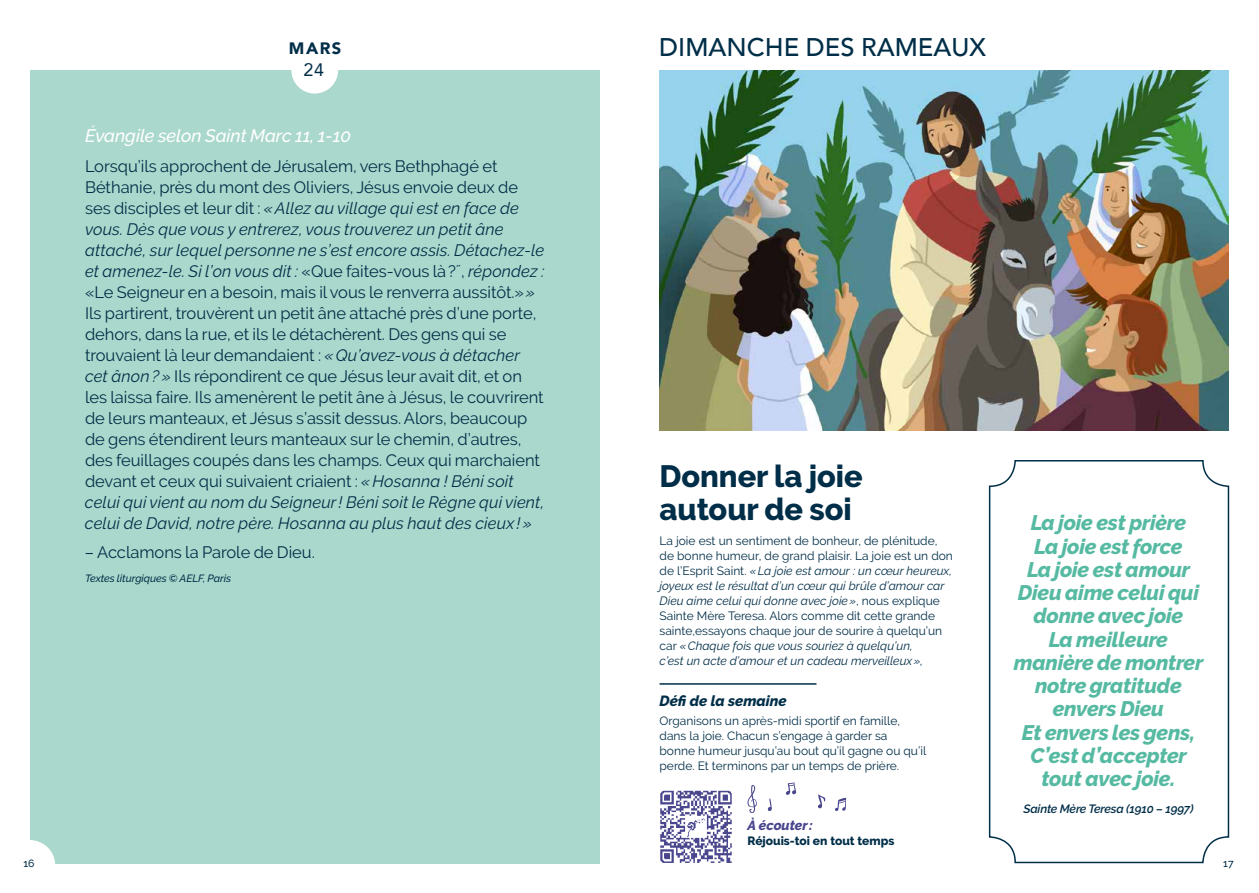
<style>
.page{position:relative;width:1259px;height:893px;background:#fff}
.page>*{position:absolute;margin:0;border:0;box-sizing:border-box;transform-origin:0 0}
.t1{font:800 30.75px/33px "Raleway";color:#002e48}
.t2{font:500 25.5px "Avenir";color:#002e48}
.t3{font:italic 800 21px/23.2px "Raleway";letter-spacing:-.01em;color:#56baa2;text-align:center}
.t4{font:italic 500 18px "Raleway";letter-spacing:-.005em;color:#fff}
.t5{font:18px "Avenir";color:#002e48}
.t6{font:16.5px/21px "Raleway";color:#002e48}
.t7{font:900 16.5px "Avenir";color:#002e48}
.t8{font:italic 800 14.7px "Raleway";color:#002e48}
.t9{font:italic 800 13.5px "Raleway";color:#49458d}
.t10{font:12px/15px "Raleway";color:#002e48}
.t11{font:italic 600 12px "Raleway";letter-spacing:-.01em;color:#002e48}
.t12{font:800 12px "Raleway";color:#002e48}
.t13{font:italic 500 10.5px "Raleway";letter-spacing:-.005em;color:#002e48}
.t14{font:500 10.5px "Raleway";color:#002e48}
.s1{font-style:italic}
</style>
<div class="page">
<img style="left:659px;top:70px;width:570px;height:360px">
<div style="left:30px;top:70px;width:570px;height:793px;background:#abd8cc"></div>
<hr style="left:659px;top:683px;width:157px;height:2px;background:#002e48">
<img style="left:660px;top:790px;width:72px;height:73px">
<svg style="left:747px;top:785px;width:10px;height:28px"></svg>
<svg style="left:786px;top:782px;width:10px;height:13px"></svg>
<svg style="left:818px;top:794px;width:7px;height:14px"></svg>
<svg style="left:767px;top:798px;width:5px;height:13px"></svg>
<svg style="left:835px;top:798px;width:11px;height:13px"></svg>
<div style="left:989px;top:460px;width:240px;height:403px;border:2px solid #002e48;border-radius:26px"></div>
<div style="left:1203px;top:840px;width:51px;height:50px;background:#fff;border-radius:50%"></div>
<div style="left:4px;top:840px;width:51px;height:50px;background:#fff;border-radius:50%"></div>
<div style="left:291px;top:47px;width:47px;height:47px;background:#fff;border-radius:50%"></div>
<p class="t7" style="left:289px;top:34px;width:54px">MARS</p>
<h2 class="t2" style="left:659px;top:25px;width:328px">DIMANCHE DES RAMEAUX</h2>
<p class="t5" style="left:304px;top:55px;width:22px">24</p>
<p class="t4" style="left:85px;top:126px;width:267px">Évangile selon Saint Marc 11, 1-10</p>
<p class="t6" style="left:85px;top:155px;width:461px">Lorsqu’ils approchent de Jérusalem, vers Bethphagé et Béthanie, près du mont des Oliviers, Jésus envoie deux de ses disciples et leur dit : <span class="s1">«Allez au village qui est en face de vous. Dès que vous y entrerez, vous trouverez un petit âne attaché, sur lequel personne ne s’est encore assis. Détachez-le et amenez-le. Si l’on vous dit :</span> «Que faites-vous là?˝, <span class="s1">répondez : </span>«Le Seigneur en a besoin, mais il vous le renverra aussitôt.»<span class="s1">» </span>Ils partirent, trouvèrent un petit âne attaché près d’une porte, dehors, dans la rue, et ils le détachèrent. Des gens qui se trouvaient là leur demandaient : <span class="s1">«Qu’avez-vous à détacher cet ânon? »</span> Ils répondirent ce que Jésus leur avait dit, et on les laissa faire. Ils amenèrent le petit âne à Jésus, le couvrirent de leurs manteaux, et Jésus s’assit dessus. Alors, beaucoup de gens étendirent leurs manteaux sur le chemin, d’autres, des feuillages coupés dans les champs. Ceux qui marchaient devant et ceux qui suivaient criaient : <span class="s1">«Hosanna ! Béni soit celui qui vient au nom du Seigneur! Béni soit le Règne qui vient, celui de David, notre père. Hosanna au plus haut des cieux ! »</span></p>
<p class="t6" style="left:85px;top:542px;width:231px">– Acclamons la Parole de Dieu.</p>
<p class="t13" style="left:85px;top:572px;width:147px">Textes liturgiques © AELF, Paris</p>
<h1 class="t1" style="left:659px;top:460px;width:205px">Donner la joie autour de soi</h1>
<p class="t10" style="left:659px;top:534px;width:295px">La joie est un sentiment de bonheur, de plénitude, de bonne humeur, de grand plaisir. La joie est un don de l’Esprit Saint. <span class="s1">«La joie est amour : un cœur heureux, joyeux est le résultat d’un cœur qui brûle d’amour car Dieu aime celui qui donne avec joie»</span>, nous explique Sainte Mère Teresa. Alors comme dit cette grande sainte,essayons chaque jour de sourire à quelqu’un car <span class="s1">«Chaque fois que vous souriez à quelqu’un,<br>c’est un acte d’amour et un cadeau merveilleux»,</span></p>
<p class="t8" style="left:659px;top:692px;width:129px">Défi de la semaine</p>
<p class="t10" style="left:659px;top:713px;width:268px">Organisons un après-midi sportif en famille, dans la joie. Chacun s’engage à garder sa<br>bonne humeur jusqu’au bout qu’il gagne ou qu’il perde. Et terminons par un temps de prière.</p>
<p class="t9" style="left:747px;top:818px;width:67px">À écouter:</p>
<p class="t12" style="left:747px;top:834px;width:148px">Réjouis-toi en tout temps</p>
<p class="t3" style="left:1014px;top:511px;width:191px">La joie est prière<br>La joie est force<br>La joie est amour<br>Dieu aime celui qui donne avec joie<br>La meilleure manière de montrer notre gratitude envers Dieu<br>Et envers les gens,<br>C’est d’accepter tout avec joie.</p>
<p class="t11" style="left:1023px;top:801px;width:172px">Sainte Mère Teresa (1910 – 1997)</p>
<p class="t14" style="left:24px;top:857px;width:13px">16</p>
<p class="t14" style="left:1223px;top:857px;width:12px">17</p>
</div>
